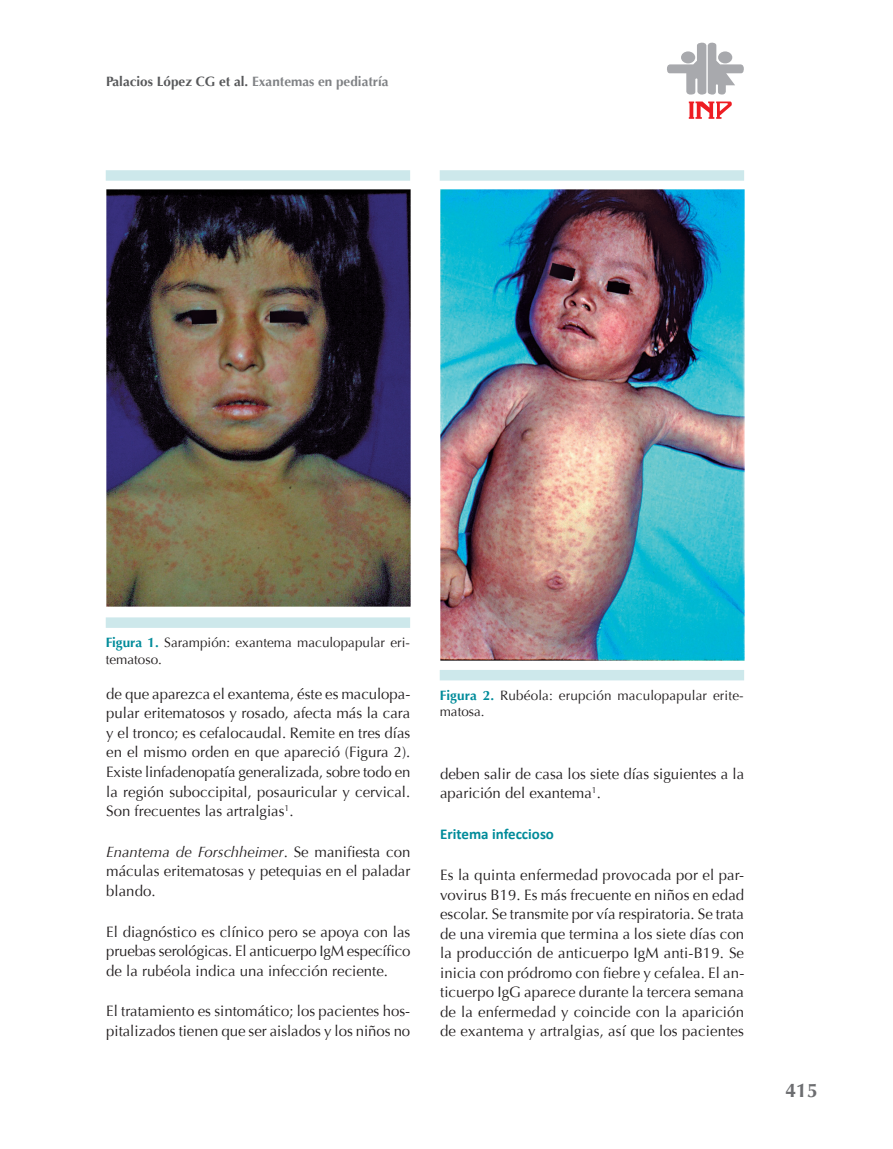
<style>
.page{position:relative;width:893px;height:1149px;background:#fff}
.page>*{position:absolute;margin:0;border:0;box-sizing:border-box;transform-origin:0 0}
.t1{font:700 19.5px "Optima";color:#6c6d70}
.t2{font:15px/19.5px "Optima";color:#231f20;text-align:justify}
.t3{font:700 15px "Calibri";color:#008b9a}
.t4{font:13.5px/16.5px "Optima";color:#231f20}
.t5{font:700 13.5px "Optima";color:#57585a}
.s1{color:#808285}
.s2{font-weight:700;color:#008b9a}
.s3{font-style:italic}
</style>
<div class="page">
<svg style="left:689px;top:101px;width:43px;height:18px"></svg>
<svg style="left:667px;top:43px;width:77px;height:52px"></svg>
<div style="left:718px;top:51px;width:14px;height:12px;background:#a8a9ad;border-radius:50%"></div>
<img style="left:106px;top:190px;width:304px;height:416px">
<div style="left:106px;top:170px;width:304px;height:11px;background:#cde8eb"></div>
<div style="left:440px;top:170px;width:304px;height:11px;background:#cde8eb"></div>
<div style="left:106px;top:617px;width:304px;height:10px;background:#cde8eb"></div>
<div style="left:440px;top:669px;width:304px;height:11px;background:#cde8eb"></div>
<img style="left:440px;top:190px;width:304px;height:470px">
<p class="t5" style="left:106px;top:74px;width:284px">Palacios López CG et al. <span class="s1">Exantemas en pediatría</span></p>
<p class="t4" style="left:106px;top:634px;width:306px"><span class="s2">Figura 1.</span> Sarampión: exantema maculopapular eri&shy;tematoso.</p>
<p class="t2" style="left:106px;top:684px;width:306px">de que aparezca el exantema, éste es maculopa&shy;pular eritematosos y rosado, afecta más la cara y el tronco; es cefalocaudal. Remite en tres días en el mismo orden en que apareció (Figura 2).<br>Existe linfadenopatía generalizada, sobre todo en la región suboccipital, posauricular y cervical.<br>Son frecuentes las artralgias<sup>1</sup>.</p>
<p class="t2" style="left:106px;top:841px;width:306px"><span class="s3">Enantema de Forschheimer</span>. Se manifiesta con máculas eritematosas y petequias en el paladar blando.</p>
<p class="t2" style="left:106px;top:921px;width:306px">El diagnóstico es clínico pero se apoya con las pruebas serológicas. El anticuerpo IgM específico de la rubéola indica una infección reciente.</p>
<p class="t2" style="left:106px;top:1001px;width:305px">El tratamiento es sintomático; los pacientes hos&shy;pitalizados tienen que ser aislados y los niños no</p>
<p class="t4" style="left:440px;top:687px;width:306px"><span class="s2">Figura 2.</span> Rubéola: erupción maculopapular erite&shy;matosa.</p>
<p class="t2" style="left:440px;top:764px;width:306px">deben salir de casa los siete días siguientes a la aparición del exantema<sup>1</sup>.</p>
<p class="t3" style="left:440px;top:824px;width:115px">Eritema infeccioso</p>
<p class="t2" style="left:440px;top:865px;width:306px">Es la quinta enfermedad provocada por el par&shy;vovirus B19. Es más frecuente en niños en edad escolar. Se transmite por vía respiratoria. Se trata de una viremia que termina a los siete días con la producción de anticuerpo IgM anti-B19. Se inicia con pródromo con fiebre y cefalea. El an&shy;ticuerpo IgG aparece durante la tercera semana de la enfermedad y coincide con la aparición de exantema y artralgias, así que los pacientes</p>
<h1 class="t1" style="left:785px;top:1079px;width:34px">415</h1>
</div>
